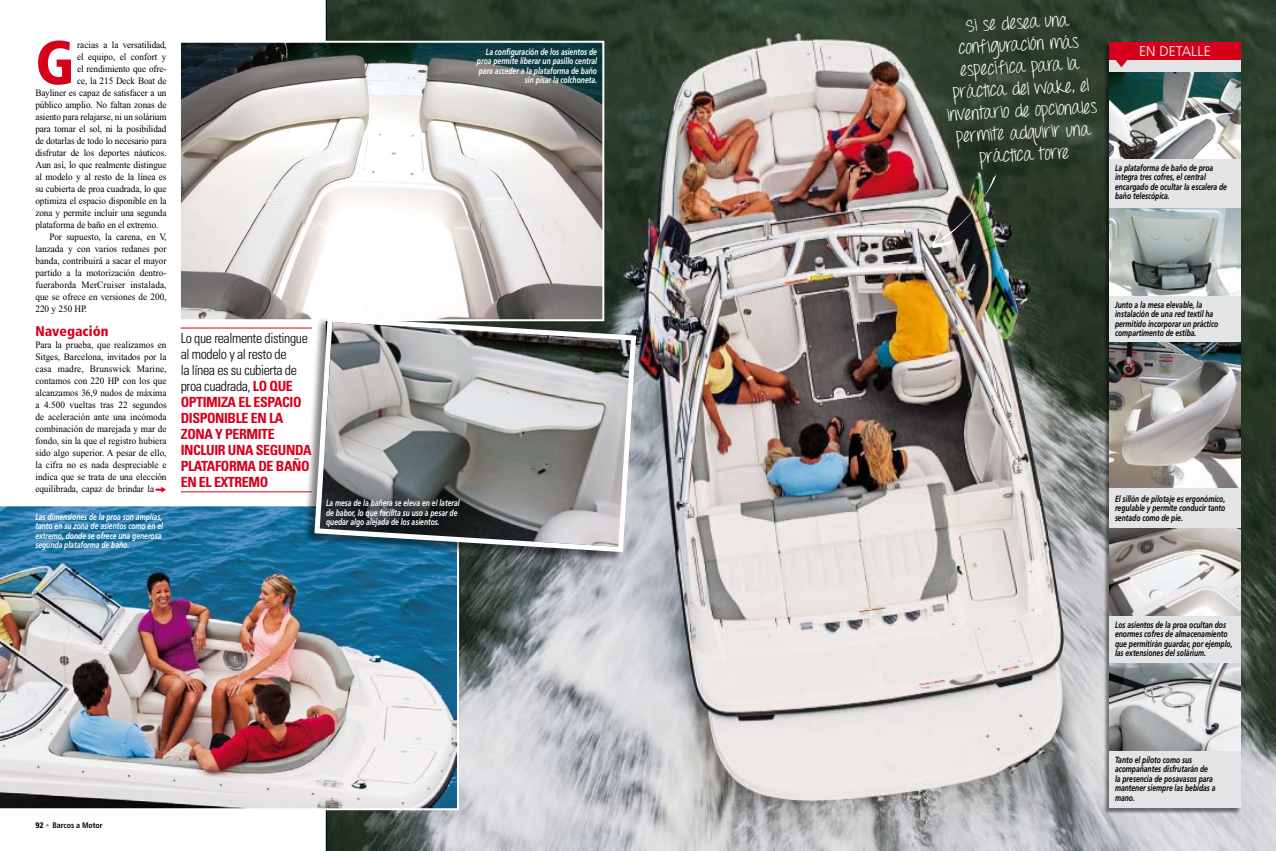
<style>
.page{position:relative;width:1276px;height:851px;background:#fff}
.page>*{position:absolute;margin:0;border:0;box-sizing:border-box;transform-origin:0 0}
.t1{font:900 condensed 61.3px "Frutiger LT Std";color:#d7001c;scale:.95 1}
.t2{font:18px/22px "Throw My Hands Upinthe Air";color:#fff;text-align:center}
.t3{font:700 condensed 14px/16px "Univers LT Std";letter-spacing:-.03em;color:#d7001c}
.t4{font:900 condensed 14px "Frutiger LT Std";color:#d7001c}
.t5{font:300 14px "Frutiger LT Std";color:#fff}
.t6{font:9.7px/12px "Times New Roman";letter-spacing:-.01em;color:#000;text-align:justify;scale:.95 1}
.t7{font:9.7px "Times New Roman";letter-spacing:.01em;color:#000;scale:.95 1}
.t8{font:italic 700 9px/9.5px "Frutiger LT Std";color:#000;scale:.75 1}
.t9{font:italic 700 9px/9.5px "Frutiger LT Std";color:#fff;scale:.75 1}
.t10{font:700 condensed 8px "Frutiger LT Std";letter-spacing:-.01em;color:#000}
.s1{font-family:"Ingy Arrows Two";font-size:12px;color:#d7001c}
.s2{font-weight:300;color:#000}
.s3{font-weight:900}
.s4{color:#9c9d9f}
</style>
<div class="page">
<img style="left:326px;top:0;width:950px;height:850px">
<div style="left:1103px;top:42px;width:142px;height:776px;background:#000;opacity:.5"></div>
<div style="left:1109px;top:43px;width:131px;height:765px;background:#e3e4e5"></div>
<div style="left:1109px;top:43px;width:131px;height:17px;background:#d7001c"></div>
<svg style="left:1115px;top:60px;width:12px;height:7px"></svg>
<img style="left:932px;top:174px;width:64px;height:74px">
<img style="left:1109px;top:72px;width:131px;height:86px">
<img style="left:1109px;top:528px;width:131px;height:87px">
<img style="left:1109px;top:209px;width:131px;height:86px">
<img style="left:1109px;top:664px;width:131px;height:86px">
<img style="left:1109px;top:343px;width:131px;height:145px">
<img style="left:0;top:506px;width:460px;height:305px">
<svg style="left:181px;top:40px;width:424px;height:280px"></svg>
<div style="left:302px;top:316px;width:339px;height:252px;background:#000;opacity:.5"></div>
<svg style="left:312px;top:314px;width:327px;height:240px;background:#909495"></svg>
<hr style="left:181px;top:327px;width:131px;height:1px;background:#d7001c">
<hr style="left:181px;top:491px;width:131px;height:1px;background:#d7001c">
<h1 class="t1" style="left:35px;top:26px;width:42px">G</h1>
<p class="t6" style="left:77px;top:39px;width:96px">racias a la versatilidad,</p>
<p class="t6" style="left:77px;top:51px;width:96px">el equipo, el confort y</p>
<p class="t6" style="left:77px;top:63px;width:96px">el rendimiento que ofre-</p>
<p class="t6" style="left:77px;top:75px;width:96px">ce, la 215 Deck Boat de</p>
<p class="t6" style="left:35px;top:87px;width:139px">Bayliner es capaz de satisfacer a un</p>
<p class="t6" style="left:35px;top:99px;width:140px">público amplio. No faltan zonas de</p>
<p class="t6" style="left:35px;top:111px;width:140px">asiento para relajarse, ni un solárium</p>
<p class="t6" style="left:35px;top:123px;width:139px">para tomar el sol, ni la posibilidad</p>
<p class="t6" style="left:35px;top:135px;width:140px">de dotarlas de todo lo necesario para</p>
<p class="t6" style="left:35px;top:147px;width:140px">disfrutar de los deportes náuticos.</p>
<p class="t6" style="left:35px;top:159px;width:139px">Aun así, lo que realmente distingue</p>
<p class="t6" style="left:35px;top:171px;width:139px">al modelo y al resto de la línea es</p>
<p class="t6" style="left:35px;top:183px;width:139px">su cubierta de proa cuadrada, lo que</p>
<p class="t6" style="left:35px;top:195px;width:140px">optimiza el espacio disponible en la</p>
<p class="t6" style="left:35px;top:207px;width:139px">zona y permite incluir una segunda</p>
<p class="t6" style="left:35px;top:219px;width:131px">plataforma de baño en el extremo.</p>
<p class="t6" style="left:50px;top:231px;width:125px">Por supuesto, la carena, en V,</p>
<p class="t6" style="left:35px;top:243px;width:140px">lanzada y con varios redanes por</p>
<p class="t6" style="left:35px;top:255px;width:139px">banda, contribuirá a sacar el mayor</p>
<p class="t6" style="left:35px;top:267px;width:139px">partido a la motorización dentro-</p>
<p class="t7" style="left:35px;top:279px;width:140px">fueraborda MerCruiser instalada,</p>
<p class="t6" style="left:35px;top:291px;width:140px">que se ofrece en versiones de 200,</p>
<p class="t6" style="left:35px;top:303px;width:56px">220 y 250 HP.</p>
<h3 class="t4" style="left:35px;top:323px;width:75px">Navegación</h3>
<p class="t6" style="left:35px;top:339px;width:140px">Para la prueba, que realizamos en Sitges, Barcelona, invitados por la casa madre, Brunswick Marine, contamos con 220 HP con los que alcanzamos 36,9 nudos de máxima a 4.500 vueltas tras 22 segundos de aceleración ante una incómoda combinación de marejada y mar de fondo, sin la que el registro hubiera sido algo superior. A pesar de ello, la cifra no es nada despreciable e indica que se trata de una elección equilibrada, capaz de brindar la <span class="s1">c</span></p>
<p class="t9" style="left:35px;top:511px;width:172px">Las dimensiones de la proa son amplias, tanto en su zona de asientos como en el extremo, donde se ofrece una generosa segunda plataforma de baño.</p>
<h3 class="t3" style="left:181px;top:329px;width:132px"><span class="s2">Lo que realmente distingue al modelo y al resto de<br>la línea es su cubierta de proa cuadrada,</span> LO QUE<br>OPTIMIZA EL ESPACIO<br>DISPONIBLE EN LA<br>ZONA Y PERMITE<br>INCLUIR UNA SEGUNDA<br>PLATAFORMA DE BAÑO<br>EN EL EXTREMO</h3>
<p class="t9" style="left:326px;top:498px;width:180px">La mesa de la bañera se eleva en el lateral de babor, lo que facilita su uso a pesar de quedar algo alejada de los asientos.</p>
<p class="t9" style="left:477px;top:47px;width:162px;text-align:right">La configuración de los asientos de proa permite liberar un pasillo central para acceder a la plataforma de baño sin pisar la colchoneta.</p>
<p class="t10" style="left:35px;top:820px;width:69px"><span class="s3">92</span> <span class="s4">•</span> Barcos a Motor</p>
<h2 class="t2" style="left:942px;top:17px;width:151px;rotate:-3deg">Si se desea una configuración más específica para la práctica del wake, el inventario de opcionales permite adquirir una práctica torre</h2>
<h3 class="t5" style="left:1139px;top:43px;width:73px">EN DETALLE</h3>
<p class="t8" style="left:1115px;top:163px;width:151px">La plataforma de baño de proa integra tres cofres, el central encargado de ocultar la escalera de baño telescópica.</p>
<p class="t8" style="left:1115px;top:300px;width:139px">Junto a la mesa elevable, la instalación de una red textil ha permitido incorporar un práctico compartimento de estiba.</p>
<p class="t8" style="left:1115px;top:494px;width:149px;text-align:justify">El sillón de pilotaje es ergonómico, regulable y permite conducir tanto sentado como de pie.</p>
<p class="t8" style="left:1115px;top:619px;width:158px">Los asientos de la proa ocultan dos enormes cofres de almacenamiento que permitirán guardar, por ejemplo, las extensiones del solárium.</p>
<p class="t8" style="left:1115px;top:754px;width:136px">Tanto el piloto como sus acompañantes disfrutarán de la presencia de posavasos para mantener siempre las bebidas a mano.</p>
</div>
